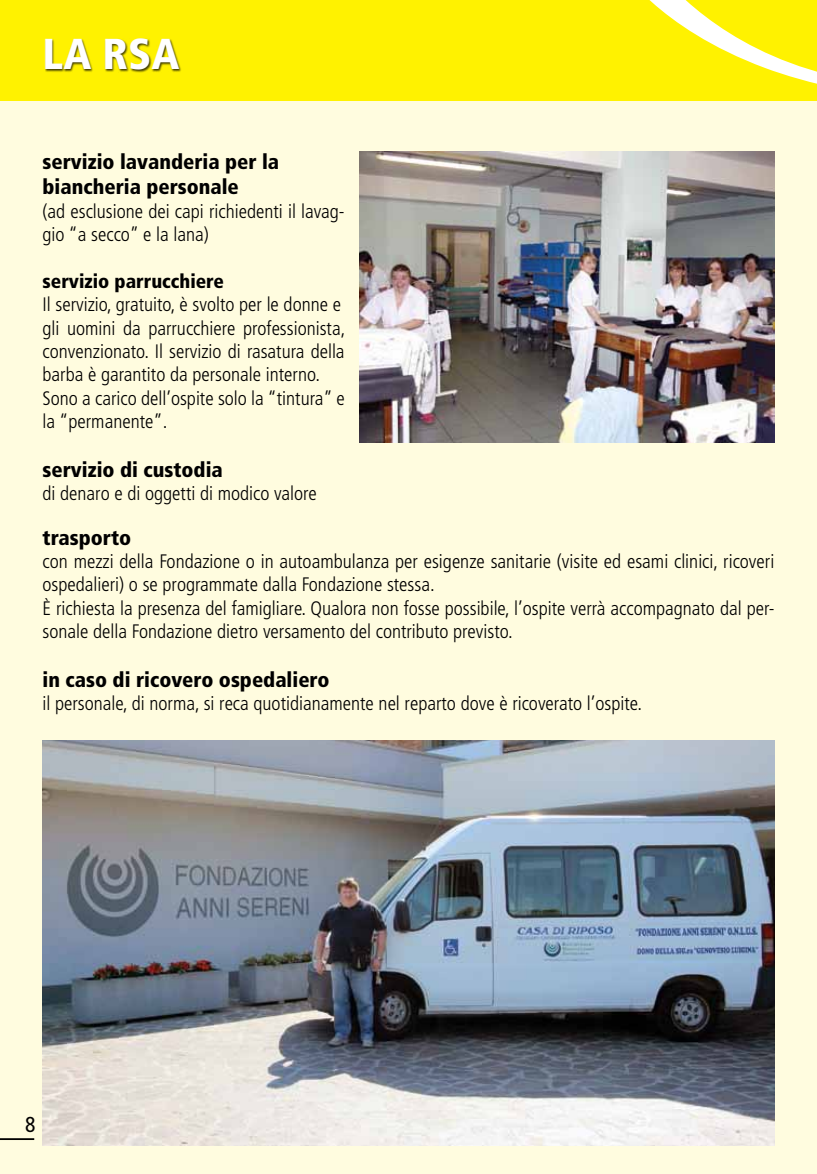
<style>
.page{position:relative;width:817px;height:1174px;background:#fff}
.page>*{position:absolute;margin:0;border:0;box-sizing:border-box;transform-origin:0 0}
.t1{font:900 condensed 43.2px "Frutiger LT Std";color:#fff}
.t2{font:condensed 21.6px "Frutiger LT Std";color:#000}
.t3{font:900 condensed 21px/25.2px "Frutiger LT Std";color:#000}
.t4{font:300 condensed 19.5px/23.4px "Frutiger LT Std";color:#000}
.t5{font:900 condensed 19.5px "Frutiger LT Std";color:#000}
</style>
<div class="page">
<div style="left:0;top:99px;width:816px;height:1075px;background:#fffcdf"></div>
<div style="left:0;top:0;width:816px;height:100px;background:#fff200"></div>
<svg style="left:619px;top:0;width:197px;height:101px"></svg>
<div style="left:45px;top:38px;width:137px;height:35px;background:#000;opacity:.75"></div>
<hr style="left:0;top:1138px;width:34px;height:2px;background:#000">
<img style="left:359px;top:152px;width:415px;height:290px">
<img style="left:43px;top:740px;width:731px;height:405px">
<h1 class="t1" style="left:43px;top:28px;width:138px">LA RSA</h1>
<p class="t3" style="left:43px;top:149px;width:238px">servizio lavanderia per la biancheria personale</p>
<p class="t4" style="left:43px;top:199px;width:303px">(ad esclusione dei capi richiedenti il lavag&shy;gio “a secco” e la lana)</p>
<p class="t5" style="left:43px;top:269px;width:183px">servizio parrucchiere</p>
<p class="t4" style="left:43px;top:293px;width:304px">Il servizio, gratuito, è svolto per le donne e gli uomini da parrucchiere professionista, convenzionato. Il servizio di rasatura della barba è garantito da personale interno.<br>Sono a carico dell’ospite solo la “tintura” e la “permanente”.</p>
<p class="t3" style="left:43px;top:457px;width:182px">servizio di custodia</p>
<p class="t4" style="left:43px;top:482px;width:276px">di denaro e di oggetti di modico valore</p>
<p class="t3" style="left:43px;top:524px;width:90px">trasporto</p>
<p class="t4" style="left:43px;top:550px;width:733px">con mezzi della Fondazione o in autoambulanza per esigenze sanitarie (visite ed esami clinici, ricoveri ospedalieri) o se programmate dalla Fondazione stessa.<br>È richiesta la presenza del famigliare. Qualora non fosse possibile, l’ospite verrà accompagnato dal per&shy;sonale della Fondazione dietro versamento del contributo previsto.</p>
<p class="t3" style="left:43px;top:667px;width:288px">in caso di ricovero ospedaliero</p>
<p class="t4" style="left:43px;top:692px;width:601px">il personale, di norma, si reca quotidianamente nel reparto dove è ricoverato l’ospite.</p>
<p class="t2" style="left:25px;top:1112px;width:12px">8</p>
</div>
